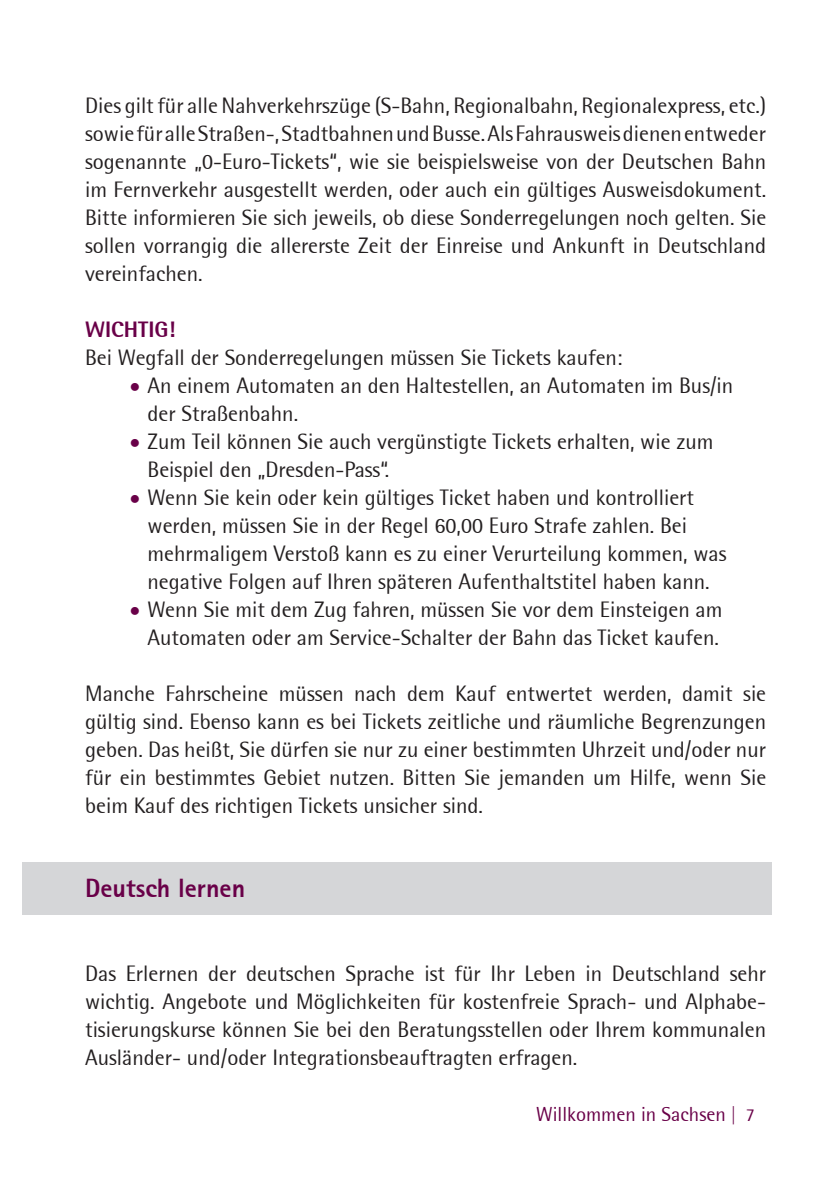
<style>
.page{position:relative;width:840px;height:1191px;background:#fff}
.page>*{position:absolute;margin:0;border:0;box-sizing:border-box;transform-origin:0 0}
.t1{font:800 26px "Rotis Sans Serif";color:#690048}
.t2{font:22px/28px "Rotis Semi Sans";color:#231f20;text-align:justify}
.t3{font:800 22px "Rotis Semi Sans";color:#690048}
.t4{font:20px "Rotis Semi Sans";color:#690048}
.s1{font-family:"Rotis Sans Serif";color:#690048}
.s2{font-size:18px}
</style>
<div class="page">
<div style="left:23px;top:862px;width:748px;height:52px;background:#d5d6d8"></div>
<p class="t2" style="left:85px;top:91px;width:682px">Dies gilt für alle Nahverkehrszüge (S-Bahn, Regionalbahn, Regionalexpress, etc.) sowie für alle Straßen-, Stadtbahnen und Busse. Als Fahrausweis dienen entweder sogenannte „0-Euro-Tickets“, wie sie beispielsweise von der Deutschen Bahn im Fernverkehr ausgestellt werden, oder auch ein gültiges Ausweisdokument.<br>Bitte informieren Sie sich jeweils, ob diese Sonderregelungen noch gelten. Sie sollen vorrangig die allererste Zeit der Einreise und Ankunft in Deutschland vereinfachen.</p>
<p class="t3" style="left:85px;top:316px;width:92px">WICHTIG!</p>
<p class="t2" style="left:85px;top:343px;width:538px">Bei Wegfall der Sonderregelungen müssen Sie Tickets kaufen:</p>
<p class="t2" style="left:147px;top:371px;width:587px;text-indent:-18px"><span class="s1">•</span> An einem Automaten an den Haltestellen, an Automaten im Bus/in der Straßenbahn.</p>
<p class="t2" style="left:147px;top:427px;width:567px;text-indent:-18px"><span class="s1">•</span> Zum Teil können Sie auch vergünstigte Tickets erhalten, wie zum<br>Beispiel den „Dresden-Pass“.</p>
<p class="t2" style="left:147px;top:483px;width:580px;text-align:left;text-indent:-18px"><span class="s1">•</span> Wenn Sie kein oder kein gültiges Ticket haben und kontrolliert werden, müssen Sie in der Regel 60,00 Euro Strafe zahlen. Bei mehrmaligem Verstoß kann es zu einer Verurteilung kommen, was negative Folgen auf Ihren späteren Aufenthaltstitel haben kann.</p>
<p class="t2" style="left:129px;top:595px;width:594px;text-align:right"><span class="s1">•</span> Wenn Sie mit dem Zug fahren, müssen Sie vor dem Einsteigen am<br>Automaten oder am Service-Schalter der Bahn das Ticket kaufen.</p>
<p class="t2" style="left:85px;top:679px;width:682px">Manche Fahrscheine müssen nach dem Kauf entwertet werden, damit sie gültig sind. Ebenso kann es bei Tickets zeitliche und räumliche Begrenzungen geben. Das heißt, Sie dürfen sie nur zu einer bestimmten Uhrzeit und/oder nur für ein bestimmtes Gebiet nutzen. Bitten Sie jemanden um Hilfe, wenn Sie beim Kauf des richtigen Tickets unsicher sind.</p>
<p class="t1" style="left:85px;top:872px;width:161px">Deutsch lernen</p>
<p class="t2" style="left:85px;top:959px;width:682px">Das Erlernen der deutschen Sprache ist für Ihr Leben in Deutschland sehr wichtig. Angebote und Möglichkeiten für kostenfreie Sprach- und Alphabe&shy;tisierungskurse können Sie bei den Beratungsstellen oder Ihrem kommunalen Ausländer- und/oder Integrationsbeauftragten erfragen.</p>
<p class="t4" style="left:536px;top:1102px;width:220px">Willkommen in Sachsen <span class="s2">| 7</span></p>
</div>
